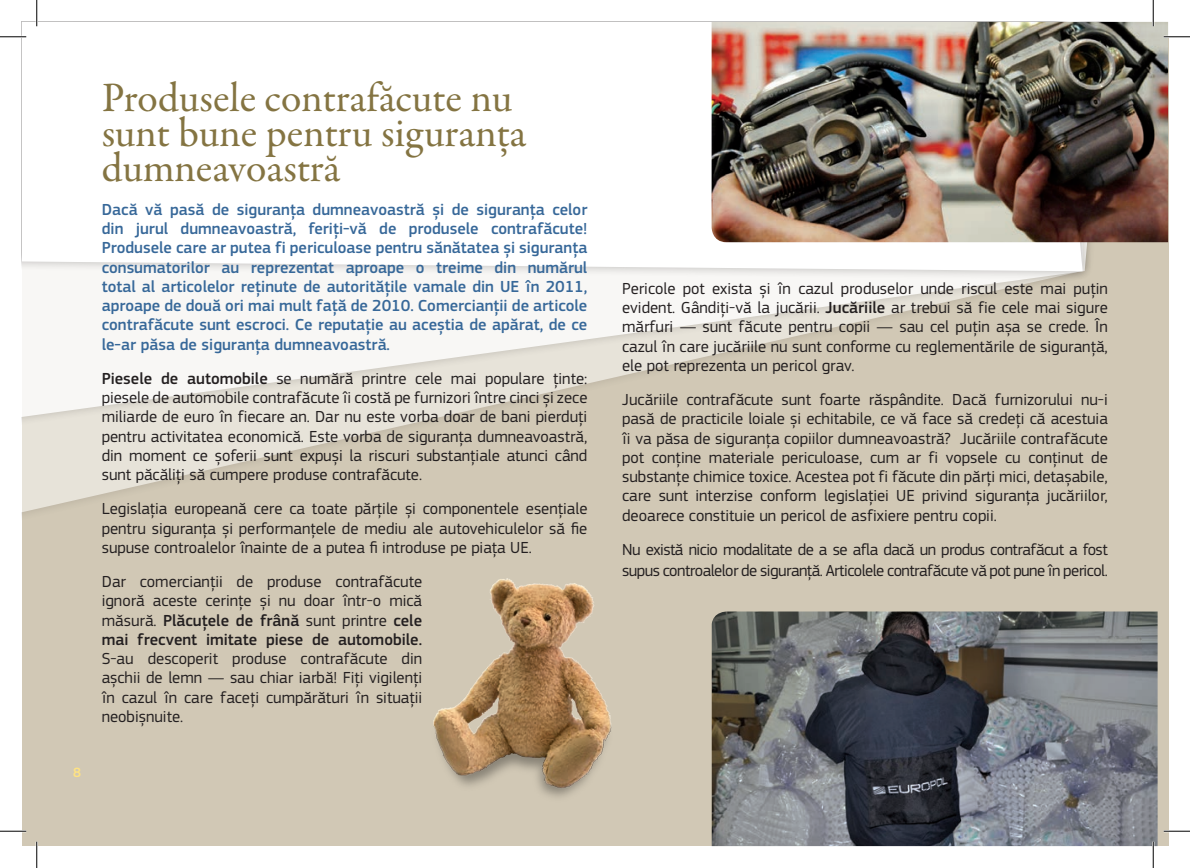
<style>
.page{position:relative;width:1190px;height:868px;background:#fff}
.page>*{position:absolute;margin:0;border:0;box-sizing:border-box;transform-origin:0 0}
.t1{font:42px/35px "Garamond Premr Pro";letter-spacing:-.005em;color:#847442}
.t2{font:16.62px/19.2px "EC Square Sans Pro";color:#231f20;text-align:justify}
.t3{font:500 16.62px/19.2px "EC Square Sans Pro";color:#376899;text-align:justify}
.t4{font:16.62px/21px "EC Square Sans Pro";letter-spacing:-.03em;color:#231f20}
.t5{font:500 14px "EC Square Sans Pro";color:#ffe383}
.s1{font-weight:500}
</style>
<div class="page">
<div style="left:22px;top:37px;width:1146px;height:808px;background:#d1c8b5"></div>
<svg style="left:22px;top:433px;width:353px;height:81px"></svg>
<div style="left:22px;top:22px;width:1093px;height:411px;background:#231f20;opacity:.3"></div>
<svg style="left:22px;top:242px;width:1084px;height:182px"></svg>
<div style="left:22px;top:22px;width:1070px;height:259px;background:#231f20;opacity:.3"></div>
<div style="left:22px;top:22px;width:1060px;height:249px;background:#fff"></div>
<img style="left:433px;top:578px;width:179px;height:219px">
<img style="left:712px;top:611px;width:445px;height:234px">
<img style="left:711px;top:22px;width:457px;height:220px">
<hr style="left:0;top:36px;width:26px;height:2px;background:#fff">
<hr style="left:1163px;top:36px;width:27px;height:2px;background:#fff">
<hr style="left:0;top:829px;width:26px;height:3px;background:#fff">
<hr style="left:1163px;top:829px;width:27px;height:3px;background:#fff">
<hr style="left:36px;top:0;width:2px;height:26px;background:#fff">
<hr style="left:36px;top:841px;width:2px;height:26px;background:#fff">
<hr style="left:1152px;top:0;width:2px;height:26px;background:#fff">
<hr style="left:1152px;top:841px;width:2px;height:26px;background:#fff">
<svg style="left:0;top:36px;width:26px;height:1px"></svg>
<svg style="left:1163px;top:36px;width:27px;height:1px"></svg>
<svg style="left:0;top:830px;width:26px;height:1px"></svg>
<svg style="left:1163px;top:830px;width:27px;height:1px"></svg>
<svg style="left:36px;top:0;width:1px;height:26px"></svg>
<svg style="left:36px;top:841px;width:1px;height:26px"></svg>
<svg style="left:1153px;top:0;width:1px;height:26px"></svg>
<svg style="left:1153px;top:841px;width:1px;height:26px"></svg>
<p class="t5" style="left:73px;top:763px;width:10px">8</p>
<h1 class="t1" style="left:102px;top:81px;width:426px">Produsele contrafăcute nu sunt bune pentru siguranța dumneavoastră</h1>
<p class="t3" style="left:102px;top:200px;width:487px">Dacă vă pasă de siguranța dumneavoastră și de siguranța celor din jurul dumneavoastră, feriți-vă de produsele contrafăcute!<br>Produsele care ar putea fi periculoase pentru sănătatea și siguranța consumatorilor au reprezentat aproape o treime din numărul total al articolelor reținute de autoritățile vamale din UE în 2011, aproape de două ori mai mult față de 2010. Comercianții de articole contrafăcute sunt escroci. Ce reputație au aceștia de apărat, de ce le-ar păsa de siguranța dumneavoastră.</p>
<p class="t2" style="left:102px;top:369px;width:487px"><span class="s1">Piesele de automobile</span> se numără printre cele mai populare ținte: piesele de automobile contrafăcute îi costă pe furnizori între cinci și zece miliarde de euro în fiecare an. Dar nu este vorba doar de bani pierduți pentru activitatea economică. Este vorba de siguranța dumneavoastră, din moment ce șoferii sunt expuși la riscuri substanțiale atunci când sunt păcăliți să cumpere produse contrafăcute.</p>
<p class="t2" style="left:102px;top:499px;width:487px">Legislația europeană cere ca toate părțile și componentele esențiale pentru siguranța și performanțele de mediu ale autovehiculelor să fie supuse controalelor înainte de a putea fi introduse pe piața UE.</p>
<p class="t2" style="left:102px;top:572px;width:322px">Dar comercianții de produse contrafăcute ignoră aceste cerințe și nu doar într-o mică măsură. <span class="s1">Plăcuțele de frână</span> sunt printre <span class="s1">cele mai frecvent imitate piese de automobile.</span></p>
<p class="t2" style="left:102px;top:649px;width:322px">S-au descoperit produse contrafăcute din așchii de lemn — sau chiar iarbă! Fiți vigilenți în cazul în care faceți cumpărături în situații neobișnuite.</p>
<p class="t2" style="left:622px;top:279px;width:487px">Pericole pot exista și în cazul produselor unde riscul este mai puțin evident. Gândiți-vă la jucării. <span class="s1">Jucăriile</span> ar trebui să fie cele mai sigure mărfuri — sunt făcute pentru copii — sau cel puțin așa se crede. În cazul în care jucăriile nu sunt conforme cu reglementările de siguranță, ele pot reprezenta un pericol grav.</p>
<p class="t2" style="left:622px;top:390px;width:487px">Jucăriile contrafăcute sunt foarte răspândite. Dacă furnizorului nu-i pasă de practicile loiale și echitabile, ce vă face să credeți că acestuia îi va păsa de siguranța copiilor dumneavoastră? Jucăriile contrafăcute pot conține materiale periculoase, cum ar fi vopsele cu conținut de substanțe chimice toxice. Acestea pot fi făcute din părți mici, detașabile, care sunt interzise conform legislației UE privind siguranța jucăriilor, deoarece constituie un pericol de asfixiere pentru copii.</p>
<p class="t4" style="left:622px;top:539px;width:487px">Nu există nicio modalitate de a se afla dacă un produs contrafăcut a fost supus controalelor de siguranță. Articolele contrafăcute vă pot pune în pericol.</p>
</div>
